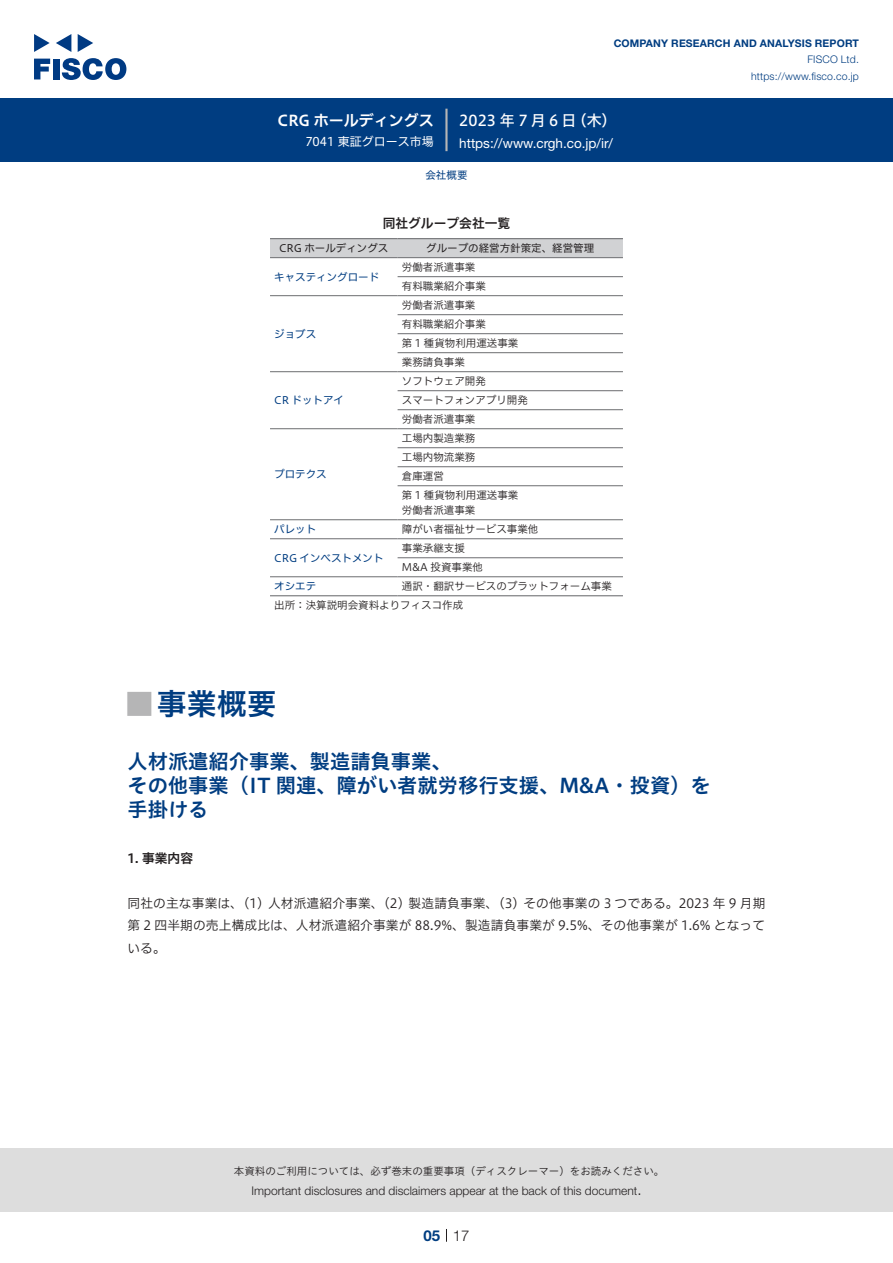
<style>
.page{position:relative;width:893px;height:1263px;background:#fff}
.page>*{position:absolute;margin:0;border:0;box-sizing:border-box;transform-origin:0 0}
.t1{font:30px "Hiragino UD Sans Std N W6";color:#003d81}
.t2{font:24px "Hiragino UD Sans Std N W6";color:#b5b5b6}
.t3{font:20.25px/24px "Hiragino UD Sans Std W6";color:#003d81}
.t4{font:15px "Hiragino UD Sans F Std N W5";letter-spacing:.215em;color:#fff}
.t5{font:15px "Hiragino UD Sans F Std N W6";color:#fff}
.t6{font:300 15px "Helvetica Neue LT Std";color:#231f20}
.t7{font:700 15px "Helvetica Neue LT Std";color:#003d81}
.t8{font:13.5px "Helvetica Neue LT Std";color:#fff}
.t9{font:12.75px/22.5px "Hiragino UD Sans F Std N W3";letter-spacing:.01em;color:#231f20;text-align:justify}
.t10{font:12.75px "Hiragino UD Sans F Std N W6";color:#231f20}
.t11{font:300 12px "Helvetica Neue LT Std";color:#231f20}
.t12{font:12px "Hiragino UD Sans F Std N W4";color:#fff}
.t13{font:10.5px/19px "Hiragino UD Sans F Std N W3";color:#231f20}
.t14{font:10.5px "Hiragino UD Sans F Std N W4";color:#003d81}
.t15{font:10.5px "Hiragino UD Sans Std W3";color:#231f20}
.t16{font:700 10.5px "Helvetica Neue LT Std";letter-spacing:.015em;color:#003d81}
.t17{font:300 10.5px/16.5px "Helvetica Neue LT Std";letter-spacing:.015em;color:#003d81;text-align:right}
.t18{font:10.5px "Hiragino UD Sans F Std N W4";color:#231f20}
</style>
<div class="page">
<div style="left:0;top:1148px;width:893px;height:64px;background:#ddd"></div>
<svg style="left:34px;top:59px;width:16px;height:20px"></svg>
<div style="left:53px;top:59px;width:6px;height:20px;background:#003a83"></div>
<svg style="left:62px;top:58px;width:64px;height:22px"></svg>
<svg style="left:34px;top:34px;width:16px;height:18px"></svg>
<svg style="left:78px;top:34px;width:15px;height:18px"></svg>
<svg style="left:56px;top:34px;width:15px;height:18px"></svg>
<div style="left:0;top:98px;width:893px;height:64px;background:#003d81"></div>
<hr style="left:445px;top:109px;width:3px;height:42px;background:#b5b5b6">
<svg style="left:446px;top:1229px;width:1px;height:13px"></svg>
<div style="left:270px;top:239px;width:353px;height:18px;background:#d1d2d4"></div>
<hr style="left:270px;top:257px;width:128px;height:1px;background:#6c6d70">
<hr style="left:398px;top:257px;width:225px;height:1px;background:#6c6d70">
<hr style="left:398px;top:276px;width:225px;height:1px;background:#6c6d70">
<hr style="left:270px;top:295px;width:128px;height:1px;background:#6c6d70">
<hr style="left:398px;top:295px;width:225px;height:1px;background:#6c6d70">
<hr style="left:398px;top:314px;width:225px;height:1px;background:#6c6d70">
<hr style="left:398px;top:333px;width:225px;height:1px;background:#6c6d70">
<hr style="left:398px;top:352px;width:225px;height:1px;background:#6c6d70">
<hr style="left:270px;top:371px;width:128px;height:1px;background:#6c6d70">
<hr style="left:398px;top:371px;width:225px;height:1px;background:#6c6d70">
<hr style="left:398px;top:390px;width:225px;height:1px;background:#6c6d70">
<hr style="left:398px;top:409px;width:225px;height:1px;background:#6c6d70">
<hr style="left:270px;top:428px;width:128px;height:1px;background:#6c6d70">
<hr style="left:398px;top:428px;width:225px;height:1px;background:#6c6d70">
<hr style="left:398px;top:447px;width:225px;height:1px;background:#6c6d70">
<hr style="left:398px;top:466px;width:225px;height:1px;background:#6c6d70">
<hr style="left:398px;top:485px;width:225px;height:1px;background:#6c6d70">
<hr style="left:270px;top:519px;width:128px;height:1px;background:#6c6d70">
<hr style="left:398px;top:519px;width:225px;height:1px;background:#6c6d70">
<hr style="left:270px;top:538px;width:128px;height:1px;background:#6c6d70">
<hr style="left:398px;top:538px;width:225px;height:1px;background:#6c6d70">
<hr style="left:398px;top:557px;width:225px;height:1px;background:#6c6d70">
<hr style="left:270px;top:576px;width:128px;height:1px;background:#6c6d70">
<hr style="left:398px;top:576px;width:225px;height:1px;background:#6c6d70">
<hr style="left:270px;top:238px;width:128px;height:1px;background:#6c6d70">
<hr style="left:398px;top:238px;width:225px;height:1px;background:#6c6d70">
<hr style="left:270px;top:595px;width:128px;height:1px;background:#6c6d70">
<hr style="left:398px;top:595px;width:225px;height:1px;background:#6c6d70">
<h3 class="t5" style="left:278px;top:109px;width:158px">CRG ホールディングス</h3>
<p class="t12" style="left:305px;top:132px;width:130px">7041 東証グロース市場</p>
<p class="t16" style="left:614px;top:37px;width:247px">COMPANY RESEARCH AND ANALYSIS REPORT</p>
<p class="t17" style="left:751px;top:51px;width:109px">FISCO Ltd. https://www.fisco.co j p.</p>
<h3 class="t4" style="left:459px;top:109px;width:119px">2023年7月6日</h3>
<h3 class="t4" style="left:572px;top:109px;width:46px">（木(</h3>
<p class="t8" style="left:459px;top:135px;width:155px">https://www.crgh. c o j p. /i r/</p>
<p class="t14" style="left:425px;top:167px;width:43px">会社概要</p>
<p class="t10" style="left:383px;top:214px;width:129px">同社グループ会社一覧</p>
<p class="t18" style="left:426px;top:240px;width:169px">グループの経営方針策定、経営管理</p>
<p class="t18" style="left:279px;top:240px;width:111px">CRG ホールディングス</p>
<p class="t14" style="left:274px;top:269px;width:106px">キャスティングロード</p>
<p class="t14" style="left:274px;top:326px;width:43px">ジョブス</p>
<p class="t14" style="left:274px;top:392px;width:71px">CR ドットアイ</p>
<p class="t13" style="left:402px;top:257px;width:75px">労働者派遣事業</p>
<p class="t13" style="left:402px;top:276px;width:85px">有料職業紹介事業</p>
<p class="t13" style="left:402px;top:295px;width:118px">労働者派遣事業<br>有料職業紹介事業<br>第 1 種貨物利用運送事業業務請負事業</p>
<p class="t13" style="left:402px;top:371px;width:127px">ソフトウェア開発<br>スマートフォンアプリ開発労働者派遣事業</p>
<p class="t13" style="left:402px;top:428px;width:118px">工場内製造業務<br>工場内物流業務<br>倉庫運営<br>第 1 種貨物利用運送事業</p>
<p class="t13" style="left:402px;top:500px;width:138px">労働者派遣事業<br>障がい者福祉サービス事業他</p>
<p class="t14" style="left:274px;top:466px;width:54px">プロテクス</p>
<p class="t14" style="left:274px;top:521px;width:43px">パレット</p>
<p class="t14" style="left:274px;top:550px;width:111px">CRG インベストメント</p>
<p class="t13" style="left:402px;top:538px;width:211px">事業承継支援<br>M&amp;A 投資事業他<br>通訳・翻訳サービスのプラットフォーム事業</p>
<p class="t14" style="left:274px;top:578px;width:43px">オシエテ</p>
<p class="t13" style="left:274px;top:595px;width:190px">出所：決算説明会資料よりフィスコ作成</p>
<h1 class="t1" style="left:157px;top:681px;width:121px">事業概要</h1>
<h2 class="t2" style="left:128px;top:685px;width:25px">█</h2>
<h3 class="t3" style="left:128px;top:748px;width:585px">人材派遣紹介事業、製造請負事業、<br>その他事業（IT 関連、障がい者就労移行支援、M&amp;A・投資）を手掛ける</h3>
<p class="t10" style="left:128px;top:848px;width:67px">1. 事業内容</p>
<p class="t9" style="left:128px;top:891px;width:639px">同社の主な事業は、(1) 人材派遣紹介事業、(2) 製造請負事業、(3) その他事業の 3 つである。2023 年 9 月期第 2 四半期の売上構成比は、人材派遣紹介事業が 88.9%、製造請負事業が 9.5%、その他事業が 1.6% となっている。</p>
<p class="t15" style="left:234px;top:1163px;width:432px">本資料のご利用については、必ず巻末の重要事項（ディスクレーマー）をお読みください。</p>
<h3 class="t6" style="left:637px;top:1180px;width:6px">.</h3>
<p class="t11" style="left:251px;top:1183px;width:387px">Important disclosures and disclaimers appear at the back of this document</p>
<h3 class="t7" style="left:423px;top:1226px;width:18px">05</h3>
<h3 class="t6" style="left:453px;top:1226px;width:18px">17</h3>
</div>
